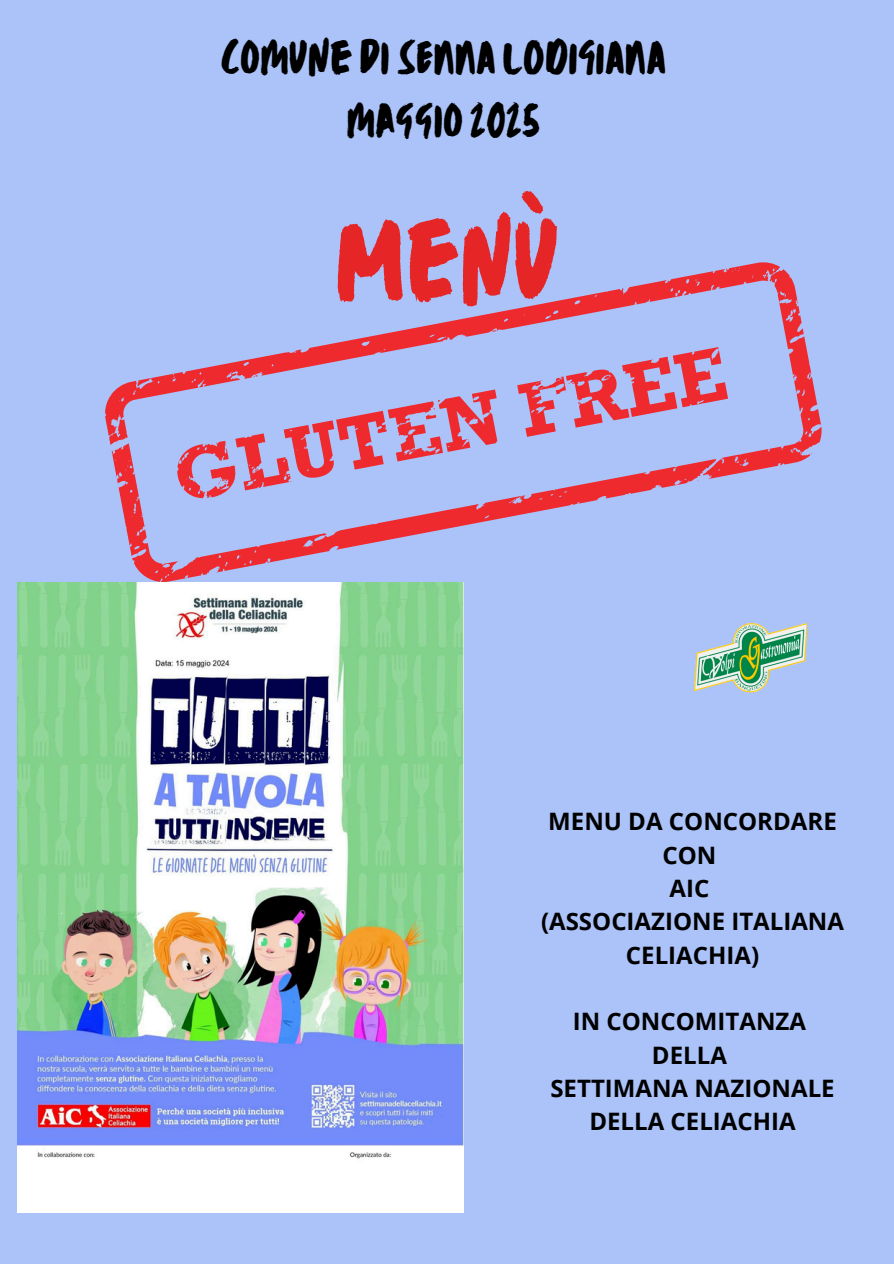
<style>
.page{position:relative;width:894px;height:1264px;background:#fff}
.page>*{position:absolute;margin:0;border:0;box-sizing:border-box;transform-origin:0 0}
.t1{font:108.75px "TC October Regular";color:#e62626}
.t2{font:45.15px/63px "TC October Regular";color:#000;text-align:center}
.t3{font:700 24px/33.3px "Open Sans";color:#000;text-align:center}
</style>
<div class="page">
<div style="left:0;top:0;width:893px;height:1263px;background:#acc3f9"></div>
<svg style="left:105px;top:262px;width:716px;height:320px"></svg>
<img style="left:693px;top:623px;width:113px;height:70px">
<img style="left:17px;top:582px;width:446px;height:630px">
<p class="t2" style="left:221px;top:26px;width:446px">COMUNE DI SENNA LODIGIANA<br>MAGGIO 2025</p>
<h2 class="t1" style="left:335px;top:178px;width:225px">MENÙ</h2>
<p class="t3" style="left:548px;top:804px;width:290px">MENU DA CONCORDARE<br>CON</p>
<p class="t3" style="left:669px;top:870px;width:41px">AIC</p>
<p class="t3" style="left:541px;top:904px;width:304px">(ASSOCIAZIONE ITALIANA<br>CELIACHIA)</p>
<p class="t3" style="left:572px;top:1004px;width:235px">IN CONCOMITANZA</p>
<p class="t3" style="left:651px;top:1037px;width:76px">DELLA</p>
<p class="t3" style="left:550px;top:1070px;width:286px">SETTIMANA NAZIONALE<br>DELLA CELIACHIA</p>
</div>
